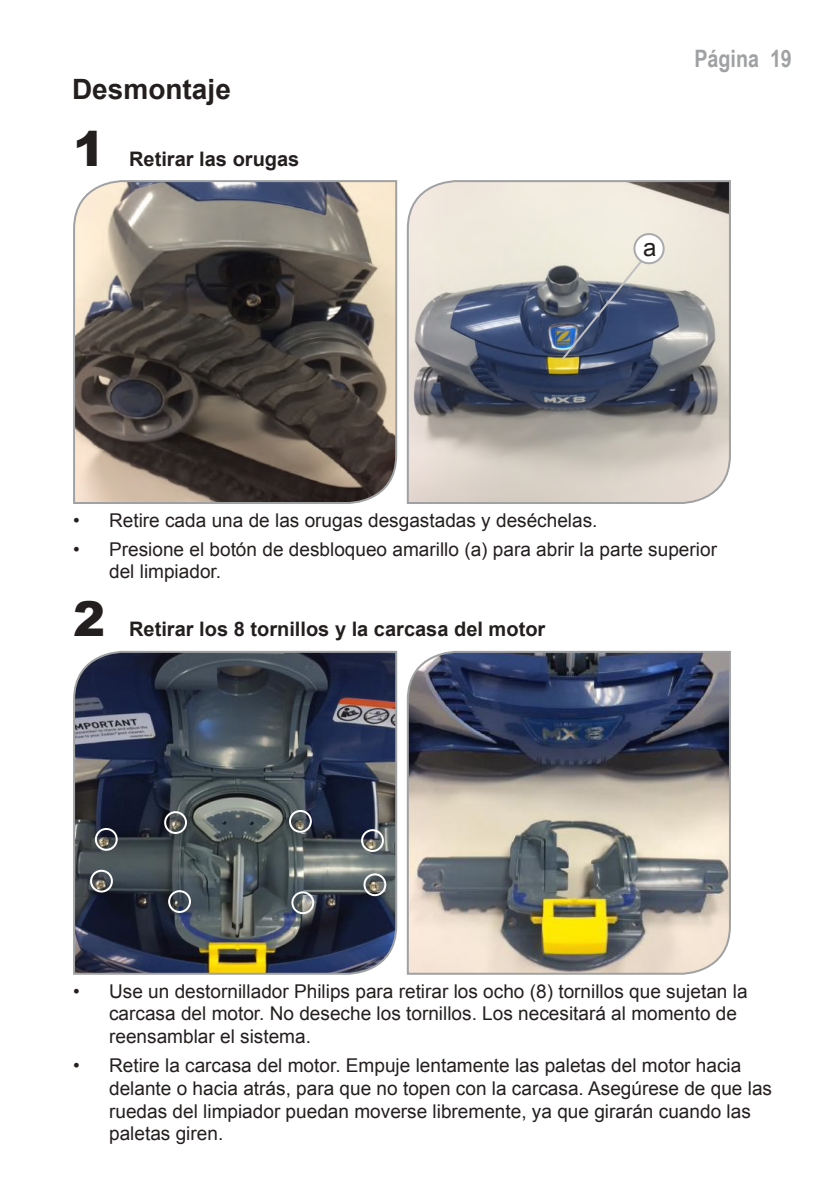
<style>
.page{position:relative;width:840px;height:1191px;background:#fff}
.page>*{position:absolute;margin:0;border:0;box-sizing:border-box;transform-origin:0 0}
.t1{font:900 48px "Arial";color:#241f1f}
.t2{font:700 28px "Arial";color:#241f1f}
.t3{font:700 24px "Arial Narrow";color:#a0a1a3}
.t4{font:24px "Arial";color:#241f1f}
.t5{font:700 20px "Arial";color:#241f1f}
.t6{font:19px/22.8px "Arial";color:#241f1f}
</style>
<div class="page">
<svg style="left:406px;top:180px;width:325px;height:324px;background:#aeacab"></svg>
<svg style="left:73px;top:180px;width:325px;height:324px;background:#6c655f"></svg>
<img style="left:73px;top:650px;width:325px;height:325px">
<div style="left:168px;top:890px;width:23px;height:23px;border:2px solid #fff;border-radius:50%"></div>
<div style="left:289px;top:810px;width:23px;height:22px;border:2px solid #fff;border-radius:50%"></div>
<div style="left:291px;top:891px;width:23px;height:23px;border:2px solid #fff;border-radius:50%"></div>
<div style="left:361px;top:829px;width:23px;height:23px;border:2px solid #fff;border-radius:50%"></div>
<div style="left:363px;top:873px;width:23px;height:23px;border:2px solid #fff;border-radius:50%"></div>
<div style="left:164px;top:811px;width:23px;height:23px;border:2px solid #fff;border-radius:50%"></div>
<div style="left:95px;top:828px;width:23px;height:22px;border:2px solid #fff;border-radius:50%"></div>
<div style="left:90px;top:869px;width:23px;height:23px;border:2px solid #fff;border-radius:50%"></div>
<img style="left:406px;top:650px;width:325px;height:325px">
<svg style="left:560px;top:259px;width:83px;height:102px;background:#6a7588"></svg>
<div style="left:634px;top:234px;width:29px;height:29px;background:#fff;border-radius:50%"></div>
<div style="left:633px;top:233px;width:31px;height:31px;border:2px solid #aaaaac;border-radius:50%"></div>
<h2 class="t2" style="left:72px;top:70px;width:160px">Desmontaje</h2>
<h1 class="t1" style="left:73px;top:114px;width:34px">1</h1>
<p class="t5" style="left:129px;top:145px;width:172px">Retirar las orugas</p>
<p class="t3" style="left:694px;top:41px;width:99px">Página 19</p>
<p class="t4" style="left:642px;top:232px;width:15px">a</p>
<p class="t6" style="left:73px;top:509px;width:525px">• Retire cada una de las orugas desgastadas y deséchelas.</p>
<p class="t6" style="left:109px;top:538px;width:609px;text-indent:-36px">• Presione el botón de desbloqueo amarillo (a) para abrir la parte superior del limpiador.</p>
<h1 class="t1" style="left:73px;top:584px;width:34px">2</h1>
<p class="t5" style="left:129px;top:616px;width:417px">Retirar los 8 tornillos y la carcasa del motor</p>
<p class="t6" style="left:109px;top:979px;width:639px;text-indent:-36px">• Use un destornillador Philips para retirar los ocho (8) tornillos que sujetan la carcasa del motor. No deseche los tornillos. Los necesitará al momento de reensamblar el sistema.</p>
<p class="t6" style="left:109px;top:1054px;width:664px;text-indent:-36px">• Retire la carcasa del motor. Empuje lentamente las paletas del motor hacia delante o hacia atrás, para que no topen con la carcasa. Asegúrese de que las ruedas del limpiador puedan moverse libremente, ya que girarán cuando las paletas giren.</p>
</div>
